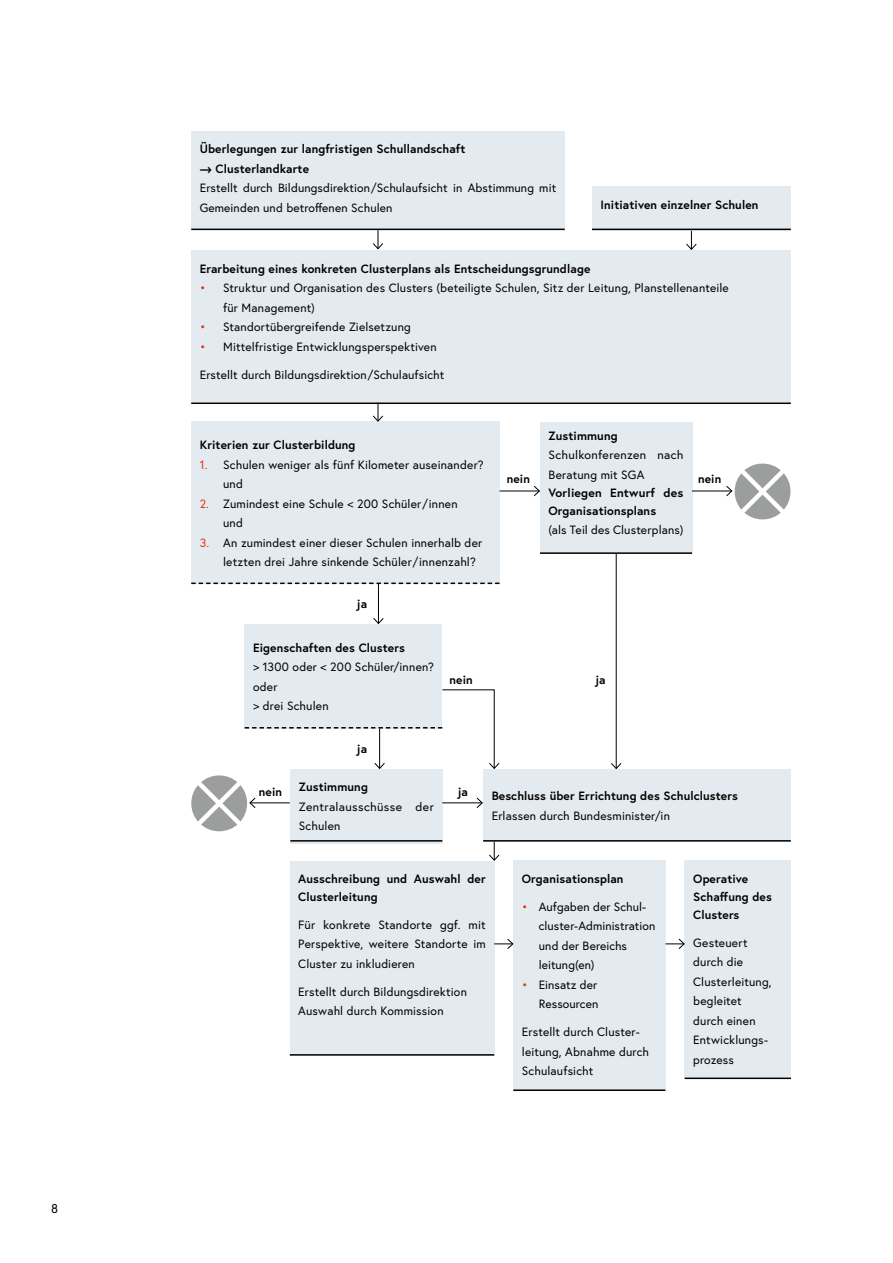
<style>
.page{position:relative;width:893px;height:1263px;background:#fff}
.page>*{position:absolute;margin:0;border:0;box-sizing:border-box;transform-origin:0 0}
.t1{font:12.75px "Europa Austria";color:#000}
.t2{font:12px/19.5px "Europa Austria";letter-spacing:.015em;color:#000}
.t3{font:700 12px/18px "Europa Austria";letter-spacing:.01em;color:#000}
.s1{font-weight:700}
.s2{color:#e5310e}
.s3{font-weight:400}
</style>
<div class="page">
<div style="left:191px;top:131px;width:374px;height:99px;background:#e4ebf0"></div>
<hr style="left:191px;top:229px;width:374px;height:1px;background:#000">
<div style="left:191px;top:250px;width:600px;height:153px;background:#e4ebf0"></div>
<hr style="left:191px;top:402px;width:600px;height:2px;background:#000">
<div style="left:592px;top:186px;width:199px;height:45px;background:#e4ebf0"></div>
<hr style="left:592px;top:229px;width:199px;height:1px;background:#000">
<div style="left:191px;top:422px;width:308px;height:162px;background:#e4ebf0"></div>
<svg style="left:191px;top:583px;width:308px;height:1px"></svg>
<div style="left:540px;top:422px;width:152px;height:132px;background:#e4ebf0"></div>
<hr style="left:540px;top:552px;width:152px;height:2px;background:#000">
<div style="left:290px;top:769px;width:152px;height:74px;background:#e4ebf0"></div>
<hr style="left:290px;top:840px;width:152px;height:1px;background:#000">
<div style="left:513px;top:861px;width:152px;height:230px;background:#e4ebf0"></div>
<hr style="left:513px;top:1089px;width:152px;height:2px;background:#000">
<div style="left:685px;top:861px;width:106px;height:218px;background:#e4ebf0"></div>
<hr style="left:685px;top:1077px;width:106px;height:2px;background:#000">
<div style="left:290px;top:861px;width:204px;height:195px;background:#e4ebf0"></div>
<hr style="left:290px;top:1054px;width:204px;height:2px;background:#000">
<div style="left:483px;top:769px;width:308px;height:72px;background:#e4ebf0"></div>
<hr style="left:483px;top:840px;width:308px;height:1px;background:#000">
<div style="left:245px;top:624px;width:197px;height:104px;background:#e4ebf0"></div>
<hr style="left:499px;top:491px;width:40px;height:1px;background:#000">
<svg style="left:533px;top:486px;width:7px;height:10px"></svg>
<hr style="left:692px;top:491px;width:40px;height:1px;background:#000">
<hr style="left:378px;top:584px;width:1px;height:39px;background:#000">
<svg style="left:373px;top:617px;width:11px;height:7px"></svg>
<hr style="left:616px;top:554px;width:1px;height:214px;background:#000">
<svg style="left:611px;top:762px;width:11px;height:8px"></svg>
<svg style="left:372px;top:230px;width:12px;height:20px"></svg>
<svg style="left:372px;top:402px;width:12px;height:20px"></svg>
<svg style="left:686px;top:231px;width:11px;height:19px"></svg>
<svg style="left:725px;top:463px;width:66px;height:57px"></svg>
<svg style="left:191px;top:689px;width:309px;height:145px"></svg>
<svg style="left:488px;top:841px;width:12px;height:20px"></svg>
<svg style="left:494px;top:938px;width:20px;height:12px"></svg>
<svg style="left:666px;top:938px;width:19px;height:12px"></svg>
<p class="t1" style="left:51px;top:1200px;width:9px">8</p>
<p class="t2" style="left:200px;top:139px;width:358px"><span class="s1">Überlegungen zur langfristigen Schullandschaft<br>⟶ Clusterlandkarte<br></span>Erstellt durch Bildungsdirektion /Schulaufsicht in Abstimmung mit Gemeinden und betroffenen Schulen</p>
<p class="t3" style="left:600px;top:195px;width:159px">Initiativen einzelner Schulen</p>
<p class="t3" style="left:200px;top:259px;width:392px">Erarbeitung eines konkreten Clusterplans als Entscheidungsgrundlage</p>
<p class="t2" style="left:223px;top:278px;width:507px;text-indent:-23px"><span class="s2">•</span> Struktur und Organisation des Clusters (beteiligte Schulen, Sitz der Leitung, Planstellenanteile für Management)</p>
<p class="t2" style="left:200px;top:317px;width:213px"><span class="s2">•</span> Standortübergreifende Zielsetzung</p>
<p class="t2" style="left:200px;top:336px;width:238px"><span class="s2">•</span> Mittelfristige Entwicklungsperspektiven</p>
<p class="t2" style="left:200px;top:364px;width:246px">Erstellt durch Bildungsdirektion /Schulaufsicht</p>
<p class="t3" style="left:200px;top:435px;width:157px">Kriterien zur Clusterbildung</p>
<p class="t2" style="left:223px;top:454px;width:262px;text-indent:-23px"><span class="s2">1.</span> Schulen weniger als fünf Kilometer auseinander? und</p>
<p class="t2" style="left:223px;top:493px;width:236px;text-indent:-23px"><span class="s2">2.</span> Zumindest eine Schule &lt; 200 Schüler / innen und</p>
<p class="t2" style="left:223px;top:532px;width:261px;text-indent:-23px"><span class="s2">3.</span> An zumindest einer dieser Schulen innerhalb der letzten drei Jahre sinkende Schüler / innenzahl?</p>
<p class="t3" style="left:357px;top:594px;width:12px">ja</p>
<p class="t2" style="left:253px;top:638px;width:182px"><span class="s1">Eigenschaften des Clusters<br></span>&gt; 1300 oder &lt; 200 Schüler/innen? oder<br>&gt; drei Schulen</p>
<p class="t3" style="left:449px;top:670px;width:25px">nein</p>
<p class="t3" style="left:507px;top:469px;width:25px">nein</p>
<p class="t2" style="left:548px;top:426px;width:136px"><span class="s1">Zustimmung<br></span>Schulkonferenzen nach<br>Beratung mit SGA</p>
<p class="t3" style="left:548px;top:483px;width:136px">Vorliegen Entwurf des<br>Organisationsplans</p>
<p class="t2" style="left:548px;top:520px;width:136px">(als Teil des Clusterplans)</p>
<p class="t3" style="left:698px;top:469px;width:25px">nein</p>
<p class="t3" style="left:595px;top:670px;width:12px">ja</p>
<p class="t3" style="left:259px;top:782px;width:25px">nein</p>
<p class="t3" style="left:357px;top:739px;width:12px">ja</p>
<p class="t2" style="left:299px;top:777px;width:136px"><span class="s1">Zustimmung<br></span>Zentralausschüsse der<br>Schulen</p>
<p class="t3" style="left:457px;top:782px;width:12px">ja</p>
<p class="t3" style="left:492px;top:786px;width:248px;line-height:19.5px">Beschluss über Errichtung des Schulclusters<br><span class="s3">Erlassen durch Bundesminister/in</span></p>
<p class="t3" style="left:298px;top:869px;width:189px">Ausschreibung und Auswahl der<br>Clusterleitung</p>
<p class="t2" style="left:298px;top:915px;width:189px;text-align:justify">Für konkrete Standorte ggf. mit Perspektive, weitere Standorte im Cluster zu inkludieren</p>
<p class="t2" style="left:298px;top:982px;width:170px">Erstellt durch Bildungsdirektion<br>Auswahl durch Kommission</p>
<p class="t3" style="left:522px;top:869px;width:103px">Organisationsplan</p>
<p class="t2" style="left:539px;top:897px;width:118px;text-indent:-17px"><span class="s2">•</span> Aufgaben der Schul&shy;cluster-Administration und der Bereichs leitung(en)</p>
<p class="t2" style="left:522px;top:975px;width:78px;text-align:right"><span class="s2">•</span> Einsatz der<br>Ressourcen</p>
<p class="t2" style="left:522px;top:1022px;width:129px">Erstellt durch Cluster&shy;leitung, Abnahme durch<br>Schulaufsicht</p>
<p class="t3" style="left:693px;top:869px;width:80px">Operative<br>Schaffung des<br>Clusters</p>
<p class="t2" style="left:693px;top:933px;width:80px">Gesteuert durch die<br>Clusterleitung, begleitet durch einen<br>Entwicklungs&shy;prozess</p>
</div>
